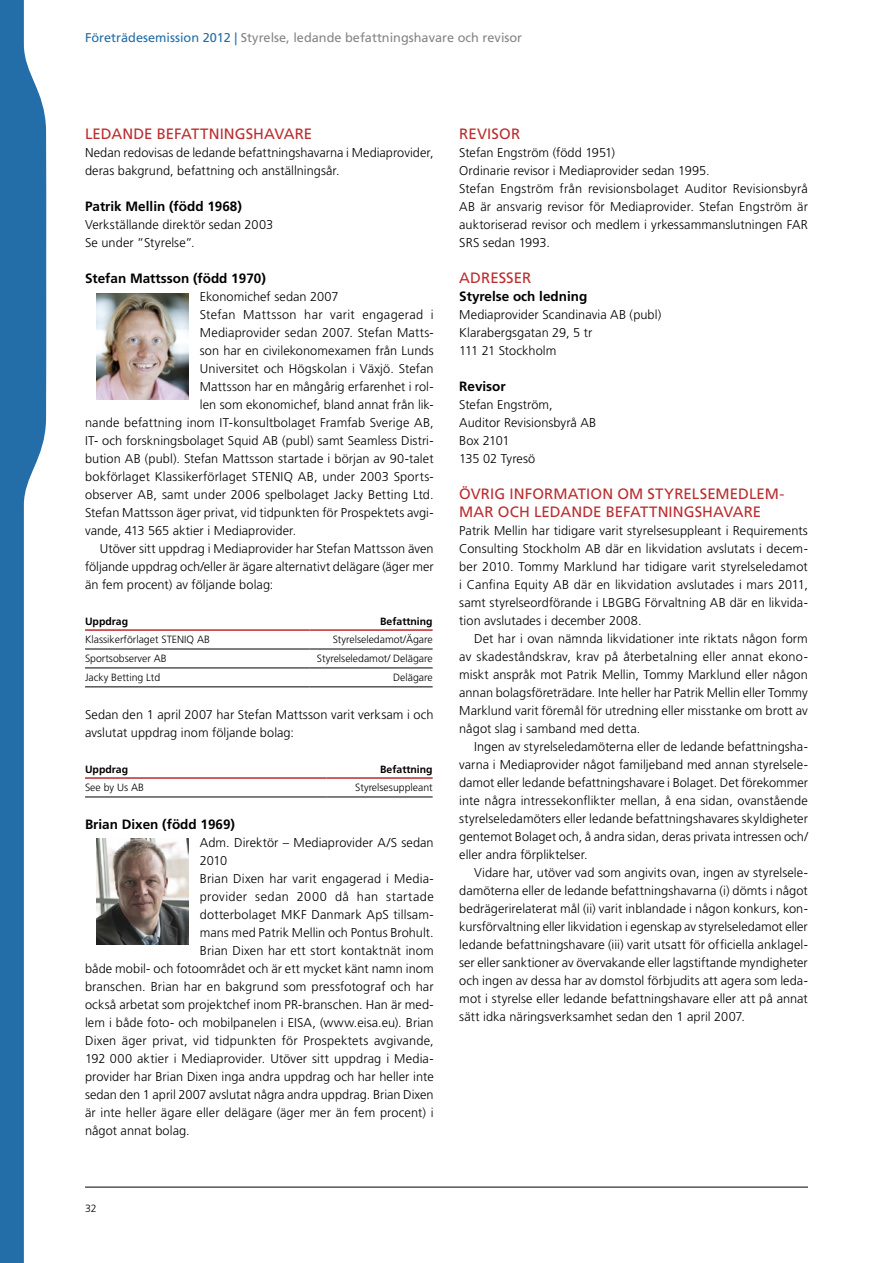
<style>
.page{position:relative;width:893px;height:1263px;background:#fff}
.page>*{position:absolute;margin:0;border:0;box-sizing:border-box;transform-origin:0 0}
.t1{font:15px/18px "Frutiger LT Std";letter-spacing:.01em;color:#ba2d30}
.t2{font:700 13.5px "Frutiger LT Std";color:#000}
.t3{font:300 12.75px/18px "Frutiger LT Std";letter-spacing:.005em;color:#000}
.t4{font:12.75px "Frutiger LT Std";color:#858585}
.t5{font:300 12.75px "Frutiger LT Std";letter-spacing:.025em;color:#000}
.t6{font:300 12.75px "Frutiger LT Std";letter-spacing:.03em;color:#000}
.t7{font:300 10.5px "Frutiger LT Std";color:#000}
.t8{font:700 10.5px "Frutiger LT Std";color:#000}
.s1{color:#236da8}
</style>
<div class="page">
<svg style="left:0;top:0;width:46px;height:1263px;fill:#236da8"></svg>
<hr style="left:85px;top:1187px;width:723px;height:1px;background:#000">
<img style="left:97px;top:293px;width:91px;height:107px">
<hr style="left:85px;top:629px;width:224px;height:2px;background:#ba2d30">
<hr style="left:309px;top:629px;width:124px;height:2px;background:#ba2d30">
<hr style="left:85px;top:649px;width:224px;height:1px;background:#000">
<hr style="left:309px;top:649px;width:124px;height:1px;background:#000">
<hr style="left:85px;top:668px;width:224px;height:1px;background:#000">
<hr style="left:85px;top:687px;width:224px;height:1px;background:#000">
<hr style="left:309px;top:668px;width:124px;height:1px;background:#000">
<hr style="left:309px;top:687px;width:124px;height:1px;background:#000">
<hr style="left:85px;top:777px;width:241px;height:2px;background:#ba2d30">
<hr style="left:85px;top:797px;width:241px;height:1px;background:#000">
<hr style="left:326px;top:777px;width:107px;height:2px;background:#ba2d30">
<hr style="left:326px;top:797px;width:107px;height:1px;background:#000">
<img style="left:97px;top:838px;width:91px;height:107px">
<p class="t4" style="left:85px;top:30px;width:439px"><span class="s1">FÖRETRÄDESEMISSION 2012 |</span> STYRELSE, LEDANDE BEFATTNINGSHAVARE OCH REVISOR</p>
<p class="t1" style="left:85px;top:125px;width:229px">LEDANDE BEFATTNINGSHAVARE</p>
<p class="t3" style="left:85px;top:144px;width:350px">Nedan redovisas de ledande befattningshavarna i Mediaprovider, deras bakgrund, befattning och anställningsår.</p>
<p class="t2" style="left:85px;top:198px;width:158px">Patrik Mellin (född 1968)</p>
<p class="t3" style="left:85px;top:216px;width:190px">Verkställande direktör sedan 2003<br>Se under ”Styrelse”.</p>
<p class="t2" style="left:85px;top:270px;width:182px">Stefan Mattsson (född 1970)</p>
<p class="t3" style="left:200px;top:288px;width:140px">Ekonomichef sedan 2007</p>
<p class="t5" style="left:200px;top:307px;width:235px">Stefan Mattsson har varit engagerad i</p>
<p class="t3" style="left:200px;top:324px;width:235px">Mediaprovider sedan 2007. Stefan Matts-</p>
<p class="t3" style="left:200px;top:342px;width:235px">son har en civilekonomexamen från Lunds</p>
<p class="t3" style="left:200px;top:360px;width:235px">Universitet och Högskolan i Växjö. Stefan</p>
<p class="t3" style="left:200px;top:378px;width:235px">Mattsson har en mångårig erfarenhet i rol-</p>
<p class="t3" style="left:200px;top:396px;width:235px">len som ekonomichef, bland annat från lik-</p>
<p class="t3" style="left:85px;top:414px;width:350px">nande befattning inom IT-konsultbolaget Framfab Sverige AB,</p>
<p class="t3" style="left:85px;top:432px;width:350px">IT- och forskningsbolaget Squid AB (publ) samt Seamless Distri-</p>
<p class="t3" style="left:85px;top:450px;width:350px">bution AB (publ). Stefan Mattsson startade i början av 90-talet</p>
<p class="t3" style="left:85px;top:468px;width:349px">bokförlaget Klassikerförlaget STENIQ AB, under 2003 Sports-</p>
<p class="t3" style="left:85px;top:486px;width:350px">observer AB, samt under 2006 spelbolaget Jacky Betting Ltd.</p>
<p class="t3" style="left:85px;top:504px;width:350px">Stefan Mattsson äger privat, vid tidpunkten för Prospektets avgi-</p>
<p class="t3" style="left:85px;top:522px;width:213px">vande, 413 565 aktier i Mediaprovider.</p>
<p class="t3" style="left:100px;top:540px;width:335px">Utöver sitt uppdrag i Mediaprovider har Stefan Mattsson även</p>
<p class="t3" style="left:85px;top:558px;width:350px">följande uppdrag och/eller är ägare alternativt delägare (äger mer</p>
<p class="t3" style="left:85px;top:576px;width:190px">än fem procent) av följande bolag:</p>
<p class="t8" style="left:85px;top:615px;width:45px">Uppdrag</p>
<p class="t8" style="left:380px;top:615px;width:54px">Befattning</p>
<p class="t7" style="left:85px;top:634px;width:126px">Klassikerförlaget STENIQ AB</p>
<p class="t7" style="left:333px;top:634px;width:101px">Styrelseledamot/Ägare</p>
<p class="t7" style="left:85px;top:653px;width:83px">Sportsobserver AB</p>
<p class="t7" style="left:317px;top:653px;width:117px">Styrelseledamot/ Delägare</p>
<p class="t7" style="left:85px;top:672px;width:77px">Jacky Betting Ltd</p>
<p class="t7" style="left:393px;top:672px;width:41px">Delägare</p>
<p class="t3" style="left:85px;top:706px;width:350px">Sedan den 1 april 2007 har Stefan Mattsson varit verksam i och avslutat uppdrag inom följande bolag:</p>
<p class="t8" style="left:85px;top:763px;width:45px">Uppdrag</p>
<p class="t8" style="left:380px;top:763px;width:54px">Befattning</p>
<p class="t7" style="left:85px;top:782px;width:60px">See by Us AB</p>
<p class="t7" style="left:355px;top:782px;width:79px">Styrelsesuppleant</p>
<p class="t2" style="left:85px;top:816px;width:152px">Brian Dixen (född 1969)</p>
<p class="t3" style="left:200px;top:834px;width:235px">Adm. Direktör – Mediaprovider A/S sedan</p>
<p class="t3" style="left:200px;top:852px;width:29px">2010</p>
<p class="t3" style="left:200px;top:870px;width:234px">Brian Dixen har varit engagerad i Media-</p>
<p class="t6" style="left:200px;top:889px;width:235px">provider sedan 2000 då han startade</p>
<p class="t3" style="left:200px;top:906px;width:235px">dotterbolaget MKF Danmark ApS tillsam-</p>
<p class="t3" style="left:200px;top:924px;width:235px">mans med Patrik Mellin och Pontus Brohult.</p>
<p class="t3" style="left:200px;top:942px;width:235px">Brian Dixen har ett stort kontaktnät inom</p>
<p class="t3" style="left:85px;top:960px;width:350px">både mobil- och fotoområdet och är ett mycket känt namn inom</p>
<p class="t3" style="left:85px;top:978px;width:350px">branschen. Brian har en bakgrund som pressfotograf och har</p>
<p class="t3" style="left:85px;top:996px;width:350px">också arbetat som projektchef inom PR-branschen. Han är med-</p>
<p class="t3" style="left:85px;top:1014px;width:350px">lem i både foto- och mobilpanelen i EISA, (www.eisa.eu). Brian</p>
<p class="t3" style="left:85px;top:1032px;width:350px">Dixen äger privat, vid tidpunkten för Prospektets avgivande,</p>
<p class="t3" style="left:85px;top:1050px;width:349px">192 000 aktier i Mediaprovider. Utöver sitt uppdrag i Media-</p>
<p class="t3" style="left:85px;top:1068px;width:350px">provider har Brian Dixen inga andra uppdrag och har heller inte</p>
<p class="t3" style="left:85px;top:1086px;width:350px">sedan den 1 april 2007 avslutat några andra uppdrag. Brian Dixen</p>
<p class="t3" style="left:85px;top:1104px;width:350px">är inte heller ägare eller delägare (äger mer än fem procent) i</p>
<p class="t3" style="left:85px;top:1122px;width:106px">något annat bolag.</p>
<p class="t1" style="left:459px;top:125px;width:62px">REVISOR</p>
<p class="t3" style="left:459px;top:144px;width:350px">Stefan Engström (född 1951)<br>Ordinarie revisor i Mediaprovider sedan 1995.<br>Stefan Engström från revisionsbolaget Auditor Revisionsbyrå AB är ansvarig revisor för Mediaprovider. Stefan Engström är auktoriserad revisor och medlem i yrkessammanslutningen FAR SRS sedan 1993.</p>
<p class="t1" style="left:459px;top:269px;width:73px">ADRESSER</p>
<p class="t2" style="left:459px;top:288px;width:130px">Styrelse och ledning</p>
<p class="t3" style="left:459px;top:306px;width:204px">Mediaprovider Scandinavia AB (publ)<br>Klarabergsgatan 29, 5 tr<br>111 21 Stockholm</p>
<p class="t2" style="left:459px;top:378px;width:48px">Revisor</p>
<p class="t3" style="left:459px;top:396px;width:139px">Stefan Engström,<br>Auditor Revisionsbyrå AB<br>Box 2101<br>135 02 Tyresö</p>
<p class="t1" style="left:459px;top:485px;width:327px">ÖVRIG INFORMATION OM STYRELSEMEDLEM-<br>MAR OCH LEDANDE BEFATTNINGSHAVARE</p>
<p class="t3" style="left:459px;top:522px;width:350px">Patrik Mellin har tidigare varit styrelsesuppleant i Requirements</p>
<p class="t3" style="left:459px;top:540px;width:350px">Consulting Stockholm AB där en likvidation avslutats i decem-</p>
<p class="t3" style="left:459px;top:558px;width:350px">ber 2010. Tommy Marklund har tidigare varit styrelseledamot</p>
<p class="t3" style="left:459px;top:576px;width:350px">i Canfina Equity AB där en likvidation avslutades i mars 2011,</p>
<p class="t3" style="left:459px;top:594px;width:350px">samt styrelseordförande i LBGBG Förvaltning AB där en likvida-</p>
<p class="t3" style="left:459px;top:612px;width:184px">tion avslutades i december 2008.</p>
<p class="t3" style="left:474px;top:630px;width:335px">Det har i ovan nämnda likvidationer inte riktats någon form</p>
<p class="t3" style="left:459px;top:648px;width:350px">av skadeståndskrav, krav på återbetalning eller annat ekono-</p>
<p class="t3" style="left:459px;top:666px;width:350px">miskt anspråk mot Patrik Mellin, Tommy Marklund eller någon</p>
<p class="t3" style="left:459px;top:684px;width:350px">annan bolagsföreträdare. Inte heller har Patrik Mellin eller Tommy</p>
<p class="t3" style="left:459px;top:702px;width:350px">Marklund varit föremål för utredning eller misstanke om brott av</p>
<p class="t3" style="left:459px;top:720px;width:183px">något slag i samband med detta.</p>
<p class="t3" style="left:474px;top:738px;width:335px">Ingen av styrelseledamöterna eller de ledande befattningsha-</p>
<p class="t3" style="left:459px;top:756px;width:350px">varna i Mediaprovider något familjeband med annan styrelsele-</p>
<p class="t3" style="left:459px;top:774px;width:350px">damot eller ledande befattningshavare i Bolaget. Det förekommer</p>
<p class="t3" style="left:459px;top:792px;width:350px">inte några intressekonflikter mellan, å ena sidan, ovanstående</p>
<p class="t3" style="left:459px;top:810px;width:350px">styrelseledamöters eller ledande befattningshavares skyldigheter</p>
<p class="t3" style="left:459px;top:828px;width:350px">gentemot Bolaget och, å andra sidan, deras privata intressen och/</p>
<p class="t3" style="left:459px;top:846px;width:130px">eller andra förpliktelser.</p>
<p class="t3" style="left:474px;top:864px;width:335px">Vidare har, utöver vad som angivits ovan, ingen av styrelsele-</p>
<p class="t3" style="left:459px;top:882px;width:350px">damöterna eller de ledande befattningshavarna (i) dömts i något</p>
<p class="t3" style="left:459px;top:900px;width:350px">bedrägerirelaterat mål (ii) varit inblandade i någon konkurs, kon-</p>
<p class="t3" style="left:459px;top:918px;width:350px">kursförvaltning eller likvidation i egenskap av styrelseledamot eller</p>
<p class="t3" style="left:459px;top:936px;width:350px">ledande befattningshavare (iii) varit utsatt för officiella anklagel-</p>
<p class="t3" style="left:459px;top:954px;width:350px">ser eller sanktioner av övervakande eller lagstiftande myndigheter</p>
<p class="t3" style="left:459px;top:972px;width:350px">och ingen av dessa har av domstol förbjudits att agera som leda-</p>
<p class="t3" style="left:459px;top:990px;width:350px">mot i styrelse eller ledande befattningshavare eller att på annat</p>
<p class="t3" style="left:459px;top:1008px;width:287px">sätt idka näringsverksamhet sedan den 1 april 2007.</p>
<p class="t7" style="left:85px;top:1202px;width:13px">32</p>
</div>
